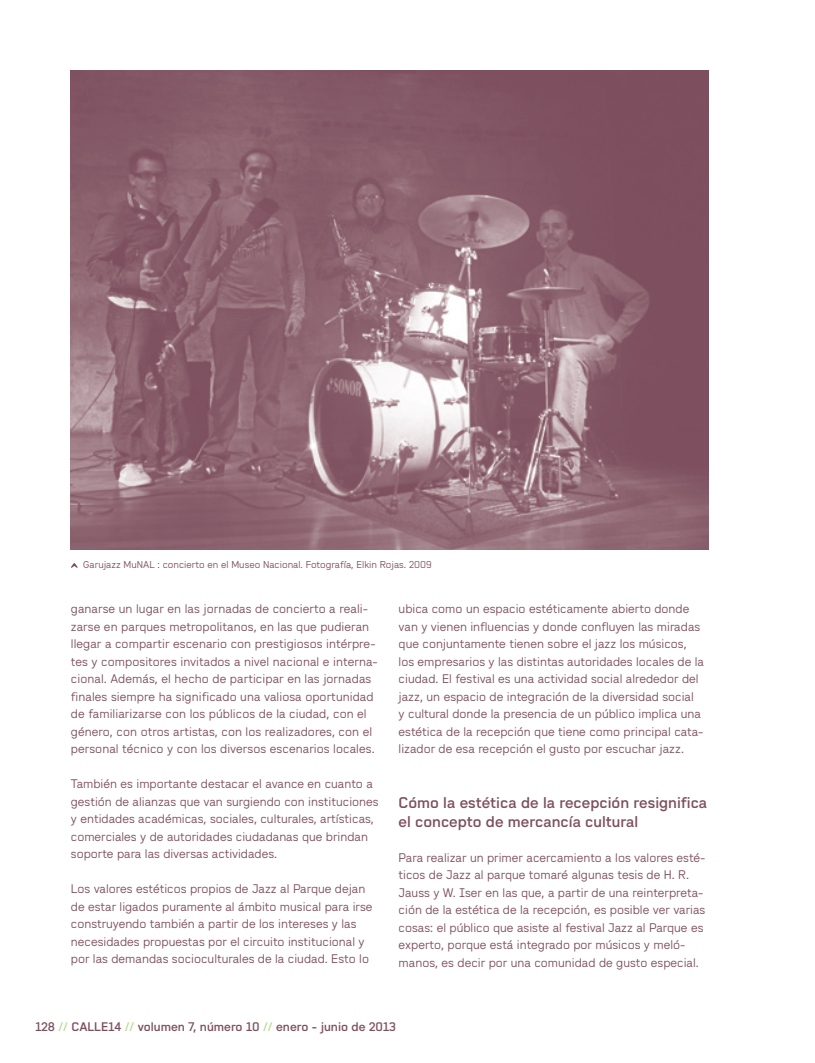
<style>
.page{position:relative;width:815px;height:1063px;background:#fff}
.page>*{position:absolute;margin:0;border:0;box-sizing:border-box;transform-origin:0 0}
.t1{font:500 15.62px/19.4px "Wedding Sans";color:#7d4f5e}
.t2{font:12.5px/17.5px "Wedding Sans";color:#7d4f5e}
.t3{font:500 12.5px "Wedding Sans";color:#7d4f5e}
.t4{font:10px "Wedding Sans";color:#7d4f5e}
.s1{color:#b8d993}
</style>
<div class="page">
<svg style="left:71px;top:563px;width:7px;height:5px"></svg>
<img style="left:71px;top:71px;width:638px;height:478px">
<p class="t4" style="left:83px;top:559px;width:350px">Garujazz MuNAL : concierto en el Museo Nacional. Fotografía, Elkin Rojas. 2009</p>
<p class="t2" style="left:71px;top:600px;width:308px">ganarse un lugar en las jornadas de concierto a reali&shy;zarse en parques metropolitanos, en las que pudieran llegar a compartir escenario con prestigiosos intérpre&shy;tes y compositores invitados a nivel nacional e interna&shy;cional. Además, el hecho de participar en las jornadas finales siempre ha significado una valiosa oportunidad de familiarizarse con los públicos de la ciudad, con el género, con otros artistas, con los realizadores, con el personal técnico y con los diversos escenarios locales.</p>
<p class="t2" style="left:71px;top:775px;width:309px">También es importante destacar el avance en cuanto a gestión de alianzas que van surgiendo con instituciones y entidades académicas, sociales, culturales, artísticas, comerciales y de autoridades ciudadanas que brindan soporte para las diversas actividades.</p>
<p class="t2" style="left:71px;top:880px;width:303px">Los valores estéticos propios de Jazz al Parque dejan de estar ligados puramente al ámbito musical para irse construyendo también a partir de los intereses y las necesidades propuestas por el circuito institucional y por las demandas socioculturales de la ciudad. Esto lo</p>
<p class="t2" style="left:399px;top:600px;width:307px">ubica como un espacio estéticamente abierto donde van y vienen influencias y donde confluyen las miradas que conjuntamente tienen sobre el jazz los músicos, los empresarios y las distintas autoridades locales de la ciudad. El festival es una actividad social alrededor del jazz, un espacio de integración de la diversidad social<br>y cultural donde la presencia de un público implica una estética de la recepción que tiene como principal cata&shy;lizador de esa recepción el gusto por escuchar jazz.</p>
<p class="t1" style="left:399px;top:792px;width:310px">Cómo la estética de la recepción resignifica el concepto de mercancía cultural</p>
<p class="t2" style="left:399px;top:849px;width:308px">Para realizar un primer acercamiento a los valores esté&shy;ticos de Jazz al parque tomaré algunas tesis de H. R.<br>Jauss y W. Iser en las que, a partir de una reinterpreta&shy;ción de la estética de la recepción, es posible ver varias cosas: el público que asiste al festival Jazz al Parque es experto, porque está integrado por músicos y meló&shy;manos, es decir por una comunidad de gusto especial.</p>
<p class="t3" style="left:35px;top:1020px;width:362px">128 <span class="s1">//</span> CALLE14 <span class="s1">//</span> volumen 7, número 10 <span class="s1">//</span> enero - junio de 2013</p>
</div>
